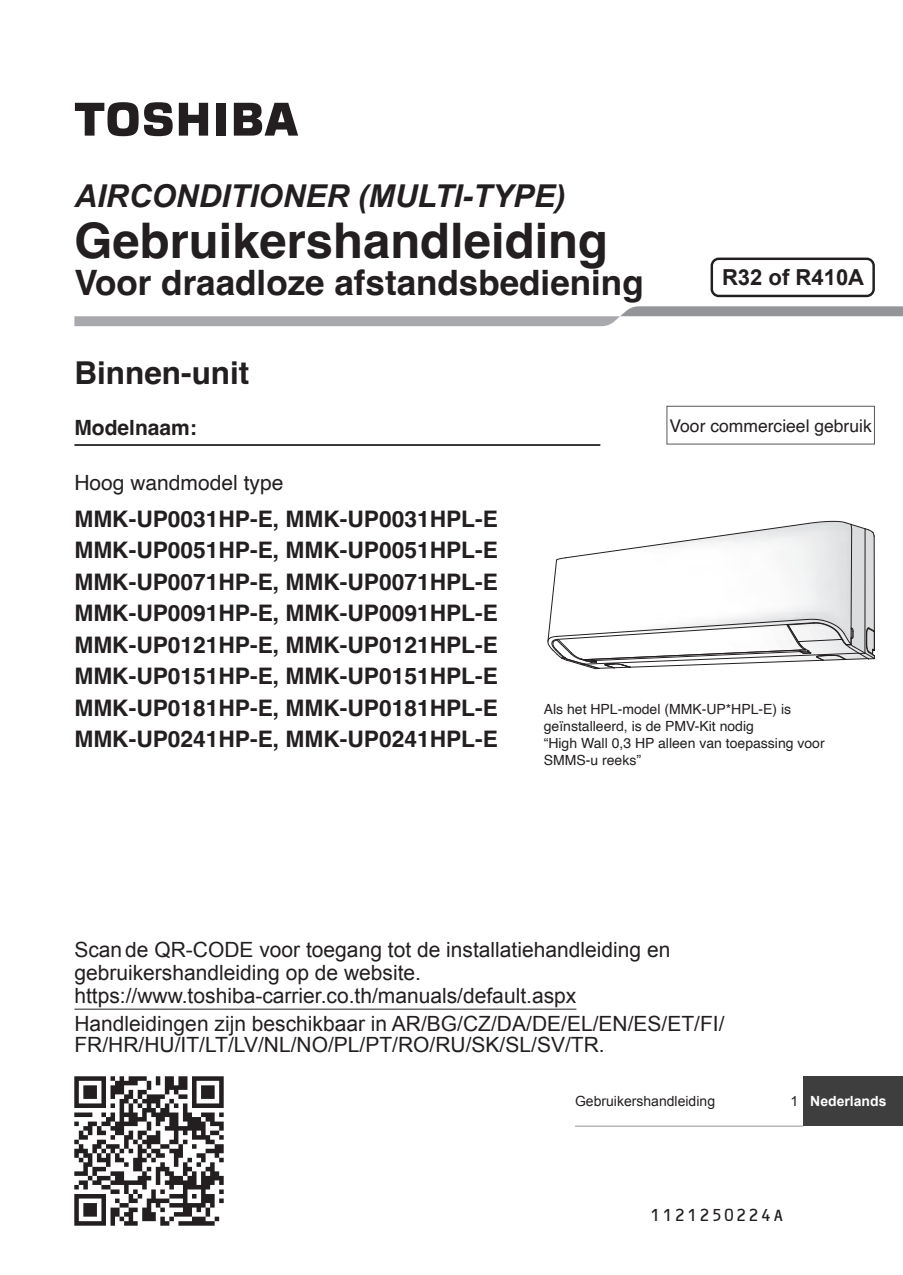
<style>
.page{position:relative;width:903px;height:1275px;background:#fff}
.page>*{position:absolute;margin:0;border:0;box-sizing:border-box;transform-origin:0 0}
.t1{font:700 49px "Helvetica";color:#231f20}
.t2{font:700 35px "Helvetica";color:#231f20}
.t3{font:italic 700 31.5px "Arial";color:#231f20}
.t4{font:700 31.5px "Helvetica";color:#231f20}
.t5{font:700 22.75px/31.5px "Helvetica";color:#231f20;text-align:justify}
.t6{font:700 22.05px "Arial";color:#231f20}
.t7{font:21px/23.1px "Arial";color:#231f20}
.t8{font:21px "Helvetica";color:#231f20}
.t9{font:700 21px "Helvetica";color:#231f20}
.t10{font:17.5px "Helvetica";color:#231f20}
.t11{font:17.5px "OCRB";letter-spacing:.1em;color:#231f20}
.t12{font:14px/16.8px "Helvetica";color:#231f20}
.t13{font:14px "Arial";color:#231f20}
.t14{font:700 14px "Arial";color:#fff}
.s1{font-weight:400;color:#231f20}
</style>
<div class="page">
<svg style="left:74px;top:306px;width:829px;height:20px"></svg>
<svg style="left:547px;top:520px;width:328px;height:150px"></svg>
<div style="left:710px;top:258px;width:165px;height:39px;border:2px solid #231f20;border-radius:7px"></div>
<div style="left:216px;top:103px;width:10px;height:33px;background:#231f20"></div>
<svg style="left:179px;top:103px;width:29px;height:33px"></svg>
<svg style="left:234px;top:103px;width:64px;height:33px"></svg>
<svg style="left:75px;top:102px;width:98px;height:35px"></svg>
<hr style="left:74px;top:444px;width:526px;height:2px;background:#231f20">
<div style="left:666px;top:406px;width:209px;height:38px;border:1px solid #57585a"></div>
<hr style="left:74px;top:1009px;width:502px;height:1px;background:#231f20">
<img style="left:74px;top:1076px;width:149px;height:149px">
<div style="left:803px;top:1076px;width:100px;height:50px;background:#3e3e3f"></div>
<hr style="left:575px;top:1126px;width:228px;height:1px;background:#939598">
<h3 class="t3" style="left:74px;top:178px;width:493px">AIRCONDITIONER (MULTI-TYPE)</h3>
<h1 class="t1" style="left:74px;top:220px;width:535px">Gebruikershandleiding</h1>
<h2 class="t2" style="left:74px;top:268px;width:571px">Voor draadloze afstandsbediening</h2>
<p class="t6" style="left:722px;top:265px;width:144px">R32 of R410A</p>
<h3 class="t4" style="left:74px;top:360px;width:176px">Binnen-unit</h3>
<p class="t9" style="left:74px;top:418px;width:124px">Modelnaam:</p>
<p class="t8" style="left:74px;top:474px;width:210px">Hoog wandmodel type</p>
<p class="t5" style="left:74px;top:505px;width:425px">MMK-UP0031HP-E, MMK-UP0031HPL-E MMK-UP0051HP-E, MMK-UP0051HPL-E MMK-UP0071HP-E, MMK-UP0071HPL-E MMK-UP0091HP-E, MMK-UP0091HPL-E MMK-UP0121HP-E, MMK-UP0121HPL-E MMK-UP0151HP-E, MMK-UP0151HPL-E MMK-UP0181HP-E, MMK-UP0181HPL-E MMK-UP0241HP-E, MMK-UP0241HPL-E</p>
<p class="t10" style="left:669px;top:418px;width:204px">Voor commercieel gebruik</p>
<p class="t12" style="left:544px;top:702px;width:282px">Als het HPL-model (MMK-UP*HPL-E) is geïnstalleerd, is de PMV-Kit nodig<br>“High Wall 0,3 HP alleen van toepassing voor<br>SMMS-u reeks”</p>
<p class="t7" style="left:74px;top:938px;width:597px">Scan de QR-CODE voor toegang tot de installatiehandleiding en gebruikershandleiding op de website. https://www.toshiba-carrier.co.th/manuals/default.aspx</p>
<p class="t7" style="left:74px;top:1013px;width:652px;line-height:21px">Handleidingen zijn beschikbaar in AR/BG/CZ/DA/DE/EL/EN/ES/ET/FI/<br>FR/HR/HU/IT/LT/LV/NL/NO/PL/PT/RO/RU/SK/SL/SV/TR.</p>
<p class="t13" style="left:575px;top:1094px;width:142px">Gebruikershandleiding</p>
<p class="t14" style="left:790px;top:1094px;width:98px"><span class="s1">1</span> Nederlands</p>
<p class="t11" style="left:650px;top:1209px;width:135px">1121250224A</p>
</div>
